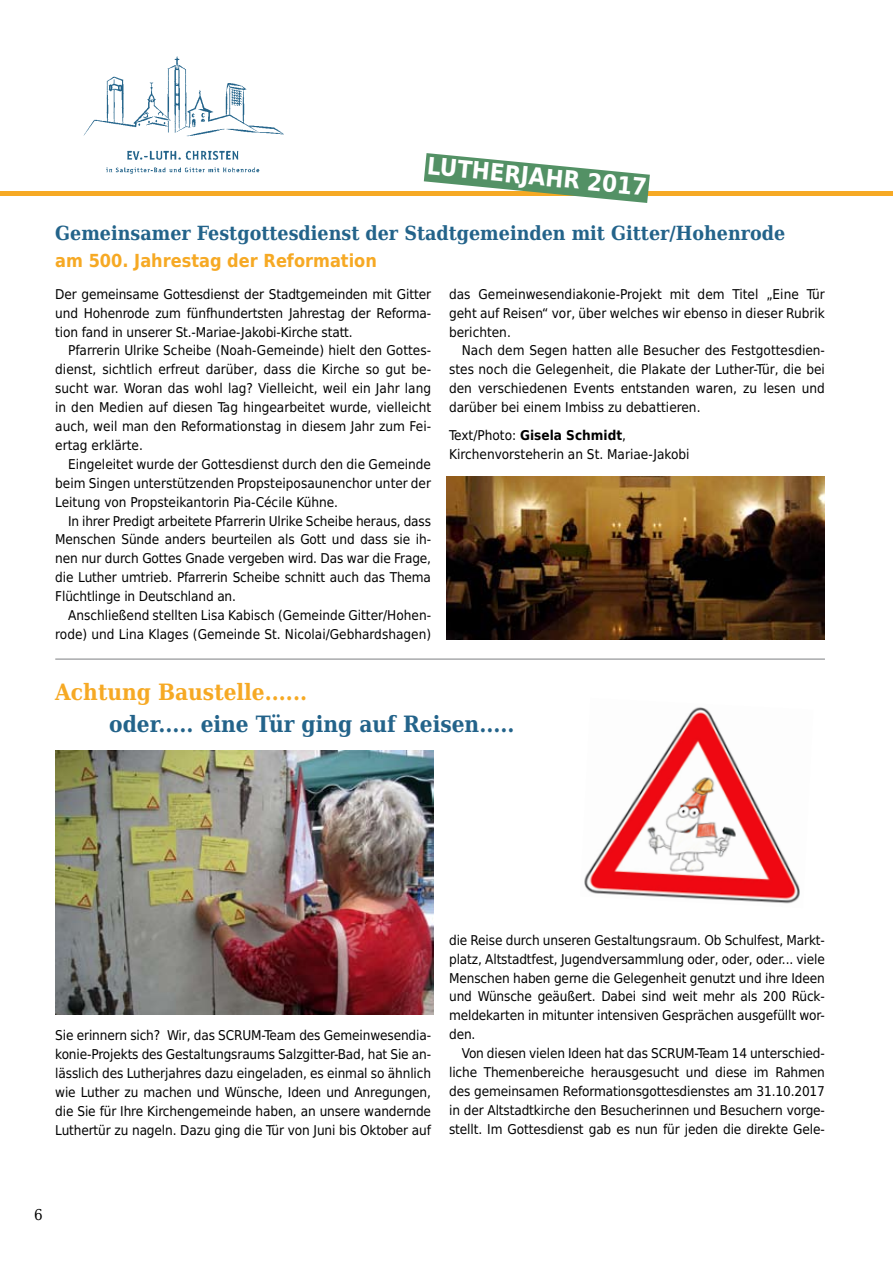
<style>
.page{position:relative;width:893px;height:1263px;background:#fff}
.page>*{position:absolute;margin:0;border:0;box-sizing:border-box;transform-origin:0 0}
.t1{font:700 23.85px "DejaVu Sans Condensed";color:#fff}
.t2{font:700 22.5px "DejaVu Serif Condensed";color:#23638a}
.t3{font:700 22.5px "DejaVu Serif Condensed";color:#f6a924}
.t4{font:700 19.5px "DejaVu Serif Condensed";color:#23638a}
.t5{font:700 18px "DejaVu Sans Condensed";color:#f6a924}
.t6{font:13.5px/18.9px "DejaVu Sans Condensed";color:#000;text-align:justify}
.s1{font-weight:700}
</style>
<div class="page">
<div style="left:0;top:191px;width:893px;height:5px;background:#f6a924"></div>
<img style="left:84px;top:56px;width:199px;height:118px">
<img style="left:446px;top:476px;width:379px;height:163px">
<hr style="left:55px;top:658px;width:770px;height:2px;background:#a9aaac">
<img style="left:584px;top:707px;width:216px;height:197px">
<svg style="left:424px;top:153px;width:226px;height:50px"></svg>
<img style="left:55px;top:750px;width:378px;height:265px">
<h1 class="t1" style="left:429px;top:146px;width:30px;rotate:6deg">Lutherjahr</h1>
<h1 class="t1" style="left:590px;top:162px;width:61px;rotate:6deg">2017</h1>
<h3 class="t4" style="left:55px;top:218px;width:731px">Gemeinsamer Festgottesdienst der Stadtgemeinden mit Gitter/Hohenrode</h3>
<h3 class="t5" style="left:55px;top:246px;width:323px">am 500. Jahrestag der Reformation</h3>
<p class="t6" style="left:55px;top:284px;width:377px">Der gemeinsame Gottesdienst der Stadtgemeinden mit Gitter und Hohenrode zum fünfhundertsten Jahrestag der Reforma&shy;tion fand in unserer St.-Mariae-Jakobi-Kirche statt.</p>
<p class="t6" style="left:55px;top:341px;width:377px;text-indent:13px">Pfarrerin Ulrike Scheibe (Noah-Gemeinde) hielt den Gottes&shy;dienst, sichtlich erfreut darüber, dass die Kirche so gut be&shy;sucht war. Woran das wohl lag? Vielleicht, weil ein Jahr lang in den Medien auf diesen Tag hingearbeitet wurde, vielleicht auch, weil man den Reformationstag in diesem Jahr zum Fei&shy;ertag erklärte.</p>
<p class="t6" style="left:55px;top:454px;width:377px;text-indent:13px">Eingeleitet wurde der Gottesdienst durch den die Gemeinde beim Singen unterstützenden Propsteiposaunenchor unter der Leitung von Propsteikantorin Pia-Cécile Kühne.</p>
<p class="t6" style="left:55px;top:511px;width:377px;text-indent:13px">In ihrer Predigt arbeitete Pfarrerin Ulrike Scheibe heraus, dass Menschen Sünde anders beurteilen als Gott und dass sie ih&shy;nen nur durch Gottes Gnade vergeben wird. Das war die Frage, die Luther umtrieb. Pfarrerin Scheibe schnitt auch das Thema Flüchtlinge in Deutschland an.</p>
<p class="t6" style="left:55px;top:605px;width:377px;text-align:right">Anschließend stellten Lisa Kabisch (Gemeinde Gitter/Hohen&shy;rode) und Lina Klages (Gemeinde St. Nicolai/Gebhardshagen)</p>
<p class="t6" style="left:449px;top:284px;width:377px">das Gemeinwesendiakonie-Projekt mit dem Titel „Eine Tür geht auf Reisen“ vor, über welches wir ebenso in dieser Rubrik berichten.</p>
<p class="t6" style="left:449px;top:341px;width:377px;text-indent:13px">Nach dem Segen hatten alle Besucher des Festgottesdien&shy;stes noch die Gelegenheit, die Plakate der Luther-Tür, die bei den verschiedenen Events entstanden waren, zu lesen und darüber bei einem Imbiss zu debattieren.</p>
<p class="t6" style="left:449px;top:425px;width:242px">Text/Photo: <span class="s1">Gisela Schmidt</span>,<br>Kirchenvorsteherin an St. Mariae-Jakobi</p>
<h2 class="t3" style="left:55px;top:674px;width:253px">Achtung Baustelle......</h2>
<h2 class="t2" style="left:109px;top:706px;width:407px">oder..... eine Tür ging auf Reisen.....</h2>
<p class="t6" style="left:55px;top:1025px;width:377px">Sie erinnern sich? Wir, das SCRUM-Team des Gemeinwesendia&shy;konie-Projekts des Gestaltungsraums Salzgitter-Bad, hat Sie an&shy;lässlich des Lutherjahres dazu eingeladen, es einmal so ähnlich wie Luther zu machen und Wünsche, Ideen und Anregungen, die Sie für Ihre Kirchengemeinde haben, an unsere wandernde Luthertür zu nageln. Dazu ging die Tür von Juni bis Oktober auf</p>
<p class="t6" style="left:449px;top:930px;width:377px">die Reise durch unseren Gestaltungsraum. Ob Schulfest, Markt&shy;platz, Altstadtfest, Jugendversammlung oder, oder, oder... viele Menschen haben gerne die Gelegenheit genutzt und ihre Ideen und Wünsche geäußert. Dabei sind weit mehr als 200 Rück&shy;meldekarten in mitunter intensiven Gesprächen ausgefüllt wor&shy;den.</p>
<p class="t6" style="left:449px;top:1043px;width:377px;text-indent:13px">Von diesen vielen Ideen hat das SCRUM-Team 14 unterschied&shy;liche Themenbereiche herausgesucht und diese im Rahmen des gemeinsamen Reformationsgottesdienstes am 31.10.2017 in der Altstadtkirche den Besucherinnen und Besuchern vorge&shy;stellt. Im Gottesdienst gab es nun für jeden die direkte Gele-</p>
</div>
